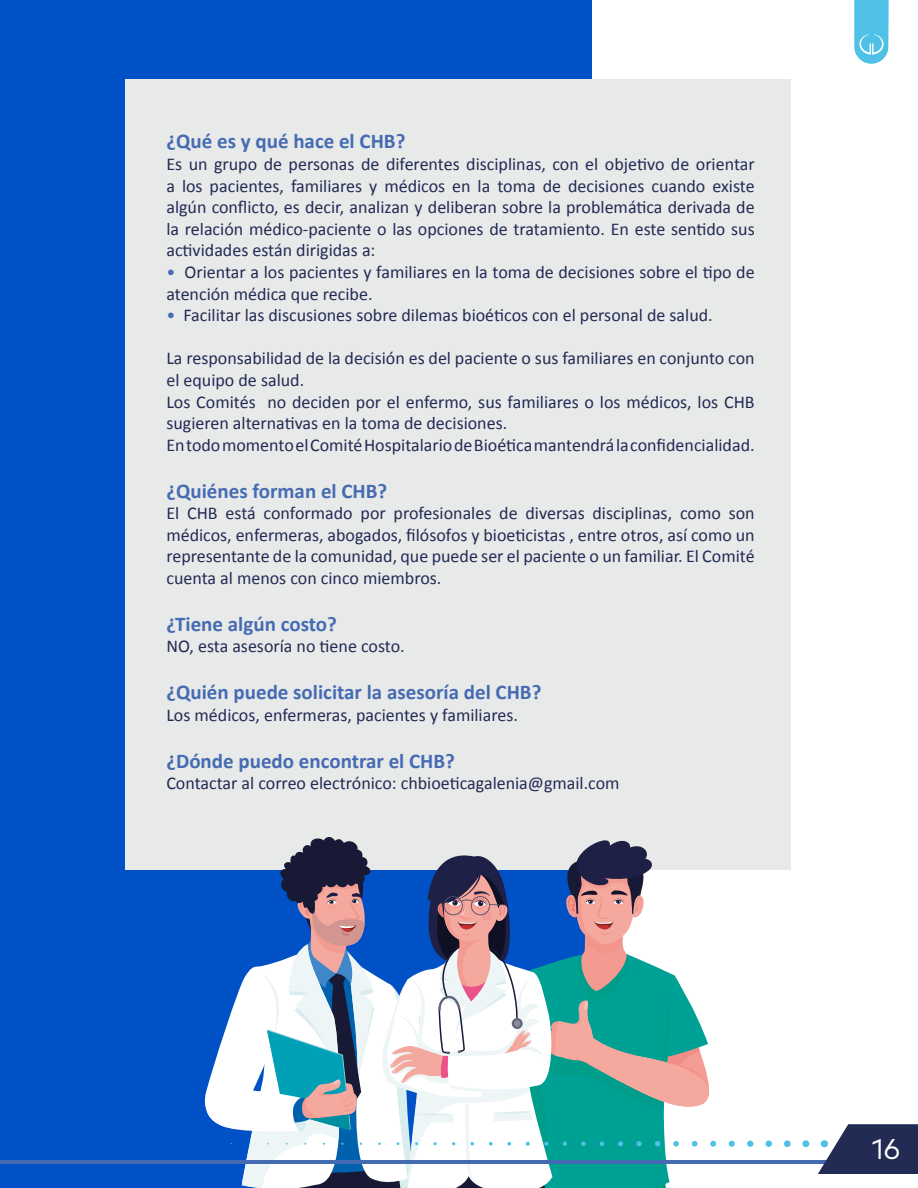
<style>
.page{position:relative;width:918px;height:1188px;background:#fff}
.page>*{position:absolute;margin:0;border:0;box-sizing:border-box;transform-origin:0 0}
.t1{font:28.5px "Mark Pro";color:#fff}
.t2{font:700 21px "Calibri";color:#456bb3}
.t3{font:18px/21.6px "Calibri";color:#222b54;text-align:justify}
.s1{color:#456bb3}
</style>
<div class="page">
<div style="left:0;top:0;width:591px;height:1188px;background:#0050c6"></div>
<div style="left:125px;top:79px;width:666px;height:791px;background:#e8e9e9"></div>
<svg style="left:854px;top:0;width:35px;height:64px;background:#67c9e9"></svg>
<hr style="left:0;top:1160px;width:917px;height:4px;background:#446bb2">
<div style="left:802px;top:1140px;width:7px;height:7px;background:#50c1e6;border-radius:50%"></div>
<div style="left:784px;top:1140px;width:7px;height:7px;background:#50c1e6;border-radius:50%"></div>
<div style="left:766px;top:1140px;width:6px;height:7px;background:#50c1e6;border-radius:50%"></div>
<svg style="left:747px;top:1141px;width:6px;height:6px"></svg>
<svg style="left:729px;top:1141px;width:6px;height:6px"></svg>
<svg style="left:204px;top:837px;width:512px;height:351px"></svg>
<svg style="left:818px;top:1124px;width:100px;height:50px;background:#414a6d"></svg>
<p class="t2" style="left:166px;top:128px;width:241px">¿Qué es y qué hace el CHB?</p>
<p class="t3" style="left:166px;top:152px;width:590px">Es un grupo de personas de diferentes disciplinas, con el objetivo de orientar a los pacientes, familiares y médicos en la toma de decisiones cuando existe algún conflicto, es decir, analizan y deliberan sobre la problemática derivada de la relación médico-paciente o las opciones de tratamiento. En este sentido sus actividades están dirigidas a:</p>
<p class="t3" style="left:166px;top:260px;width:590px"><span class="s1">•</span> Orientar a los pacientes y familiares en la toma de decisiones sobre el tipo de atención médica que recibe.</p>
<p class="t3" style="left:166px;top:304px;width:548px"><span class="s1">•</span> Facilitar las discusiones sobre dilemas bioéticos con el personal de salud.</p>
<p class="t3" style="left:166px;top:347px;width:590px;text-align:left">La responsabilidad de la decisión es del paciente o sus familiares en conjunto con el equipo de salud.<br>Los Comités no deciden por el enfermo, sus familiares o los médicos, los CHB sugieren alternativas en la toma de decisiones.<br>En todo momento el Comité Hospitalario de Bioética mantendrá la confidencialidad.</p>
<p class="t2" style="left:166px;top:478px;width:222px">¿Quiénes forman el CHB?</p>
<p class="t3" style="left:166px;top:502px;width:590px">El CHB está conformado por profesionales de diversas disciplinas, como son médicos, enfermeras, abogados, filósofos y bioeticistas , entre otros, así como un representante de la comunidad, que puede ser el paciente o un familiar. El Comité cuenta al menos con cinco miembros.</p>
<p class="t2" style="left:166px;top:611px;width:172px">¿Tiene algún costo?</p>
<p class="t3" style="left:166px;top:635px;width:240px">NO, esta asesoría no tiene costo.</p>
<p class="t2" style="left:166px;top:679px;width:377px">¿Quién puede solicitar la asesoría del CHB?</p>
<p class="t3" style="left:166px;top:703px;width:353px">Los médicos, enfermeras, pacientes y familiares.</p>
<p class="t2" style="left:166px;top:748px;width:290px">¿Dónde puedo encontrar el CHB?</p>
<p class="t3" style="left:166px;top:772px;width:455px">Contactar al correo electrónico: chbioeticagalenia@gmail.com</p>
<h1 class="t1" style="left:872px;top:1127px;width:30px">16</h1>
</div>
